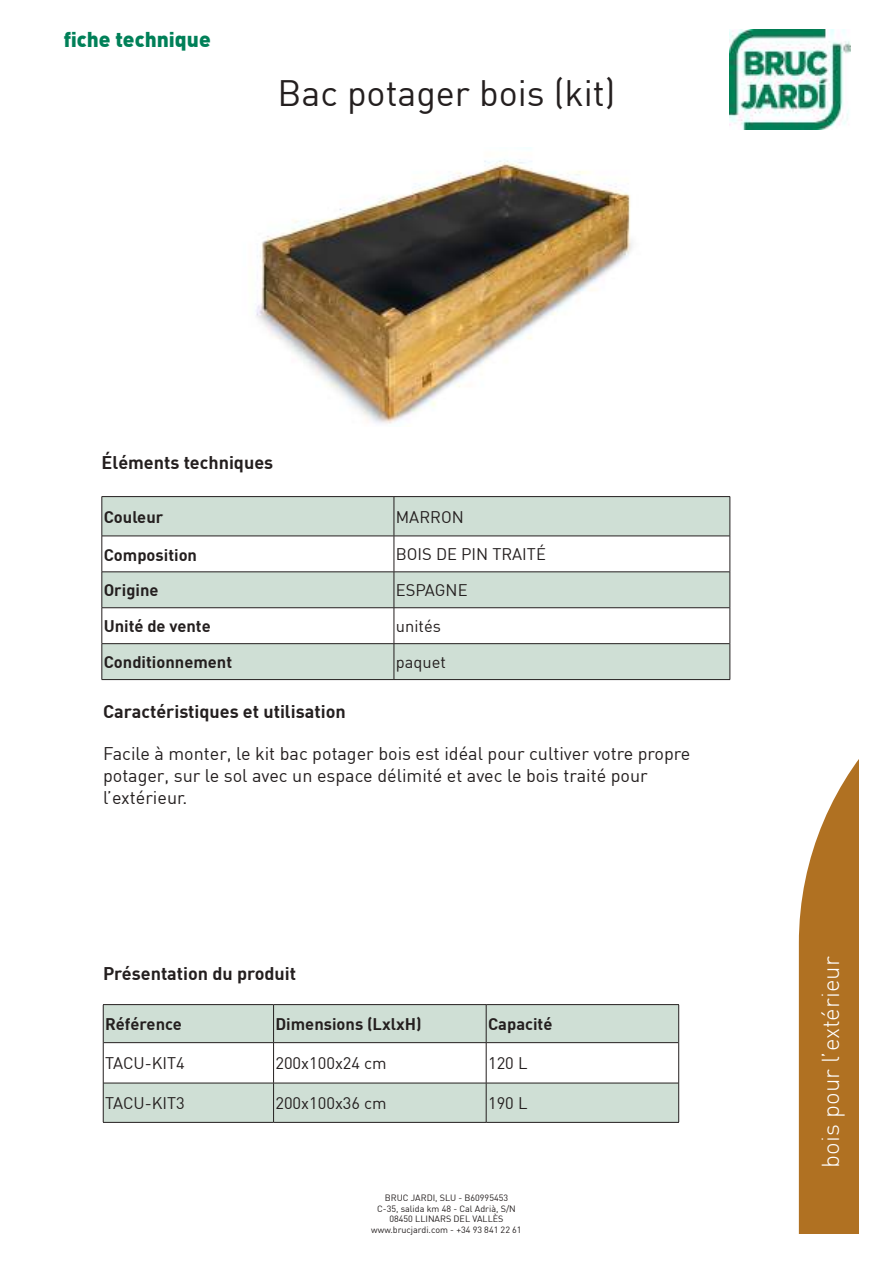
<style>
.page{position:relative;width:893px;height:1263px;background:#fff}
.page>*{position:absolute;margin:0;border:0;box-sizing:border-box;transform-origin:0 0}
.t1{font:36px "DIN";color:#241f1f}
.t2{font:300 24px "DIN";color:#fff}
.t3{font:900 21px "DIN";color:#008058}
.t4{font:18px/21.6px "DIN";color:#241f1f}
.t5{font:700 18px "DIN";color:#241f1f}
.t6{font:16.5px "DIN";color:#241f1f}
.t7{font:700 16.5px "DIN";color:#241f1f}
.t8{font:9px/10.8px "DIN";color:#241f1f;text-align:center}
</style>
<div class="page">
<svg style="left:799px;top:760px;width:59px;height:473px;background:#b9823d"></svg>
<img style="left:729px;top:30px;width:121px;height:100px">
<svg style="left:103px;top:497px;width:627px;height:182px;fill:#cfdfd5"></svg>
<hr style="left:102px;top:496px;width:292px;height:1px;background:#241f1f">
<hr style="left:102px;top:497px;width:1px;height:39px;background:#241f1f">
<hr style="left:394px;top:496px;width:336px;height:1px;background:#241f1f">
<hr style="left:730px;top:497px;width:1px;height:39px;background:#241f1f">
<hr style="left:102px;top:536px;width:1px;height:36px;background:#241f1f">
<hr style="left:730px;top:536px;width:1px;height:36px;background:#241f1f">
<hr style="left:102px;top:572px;width:1px;height:36px;background:#241f1f">
<hr style="left:730px;top:572px;width:1px;height:36px;background:#241f1f">
<hr style="left:102px;top:608px;width:1px;height:36px;background:#241f1f">
<hr style="left:730px;top:608px;width:1px;height:36px;background:#241f1f">
<hr style="left:102px;top:644px;width:1px;height:35px;background:#241f1f">
<hr style="left:730px;top:644px;width:1px;height:35px;background:#241f1f">
<hr style="left:102px;top:679px;width:292px;height:1px;background:#241f1f">
<hr style="left:394px;top:679px;width:336px;height:1px;background:#241f1f">
<hr style="left:394px;top:497px;width:1px;height:39px;background:#241f1f">
<hr style="left:102px;top:536px;width:292px;height:1px;background:#241f1f">
<hr style="left:394px;top:536px;width:336px;height:1px;background:#241f1f">
<hr style="left:394px;top:536px;width:1px;height:36px;background:#241f1f">
<hr style="left:102px;top:572px;width:292px;height:1px;background:#241f1f">
<hr style="left:394px;top:572px;width:336px;height:1px;background:#241f1f">
<hr style="left:394px;top:572px;width:1px;height:35px;background:#241f1f">
<hr style="left:102px;top:607px;width:292px;height:1px;background:#241f1f">
<hr style="left:394px;top:607px;width:336px;height:1px;background:#241f1f">
<hr style="left:394px;top:608px;width:1px;height:35px;background:#241f1f">
<hr style="left:102px;top:643px;width:292px;height:1px;background:#241f1f">
<hr style="left:394px;top:643px;width:336px;height:1px;background:#241f1f">
<hr style="left:394px;top:644px;width:1px;height:35px;background:#241f1f">
<svg style="left:104px;top:1005px;width:574px;height:117px;fill:#cfdfd5"></svg>
<hr style="left:103px;top:1004px;width:171px;height:1px;background:#241f1f">
<hr style="left:103px;top:1005px;width:1px;height:38px;background:#241f1f">
<hr style="left:274px;top:1004px;width:212px;height:1px;background:#241f1f">
<hr style="left:486px;top:1004px;width:193px;height:1px;background:#241f1f">
<hr style="left:678px;top:1005px;width:1px;height:38px;background:#241f1f">
<hr style="left:103px;top:1043px;width:1px;height:40px;background:#241f1f">
<hr style="left:678px;top:1043px;width:1px;height:40px;background:#241f1f">
<hr style="left:103px;top:1083px;width:1px;height:39px;background:#241f1f">
<hr style="left:678px;top:1083px;width:1px;height:39px;background:#241f1f">
<hr style="left:103px;top:1122px;width:171px;height:1px;background:#241f1f">
<hr style="left:274px;top:1122px;width:212px;height:1px;background:#241f1f">
<hr style="left:486px;top:1122px;width:193px;height:1px;background:#241f1f">
<hr style="left:273px;top:1005px;width:1px;height:37px;background:#241f1f">
<hr style="left:486px;top:1005px;width:1px;height:37px;background:#241f1f">
<hr style="left:103px;top:1042px;width:171px;height:1px;background:#241f1f">
<hr style="left:274px;top:1042px;width:212px;height:1px;background:#241f1f">
<hr style="left:273px;top:1043px;width:1px;height:40px;background:#241f1f">
<hr style="left:486px;top:1042px;width:192px;height:1px;background:#241f1f">
<hr style="left:486px;top:1043px;width:1px;height:40px;background:#241f1f">
<hr style="left:103px;top:1083px;width:171px;height:1px;background:#241f1f">
<hr style="left:274px;top:1083px;width:212px;height:1px;background:#241f1f">
<hr style="left:273px;top:1083px;width:1px;height:39px;background:#241f1f">
<hr style="left:486px;top:1083px;width:192px;height:1px;background:#241f1f">
<hr style="left:486px;top:1083px;width:1px;height:39px;background:#241f1f">
<img style="left:256px;top:147px;width:376px;height:277px">
<p class="t3" style="left:64px;top:29px;width:148px">fiche technique</p>
<h1 class="t1" style="left:277px;top:77px;width:340px">Bac potager bois (kit)</h1>
<p class="t5" style="left:102px;top:454px;width:173px">Éléments techniques</p>
<p class="t7" style="left:104px;top:509px;width:61px">Couleur</p>
<p class="t6" style="left:396px;top:509px;width:69px">MARRON</p>
<p class="t7" style="left:104px;top:546px;width:95px">Composition</p>
<p class="t6" style="left:396px;top:547px;width:152px">BOIS DE PIN TRAITÉ</p>
<p class="t7" style="left:104px;top:582px;width:56px">Origine</p>
<p class="t6" style="left:396px;top:583px;width:73px">ESPAGNE</p>
<p class="t7" style="left:104px;top:618px;width:109px">Unité de vente</p>
<p class="t6" style="left:396px;top:619px;width:47px">unités</p>
<p class="t7" style="left:104px;top:654px;width:130px">Conditionnement</p>
<p class="t6" style="left:396px;top:655px;width:52px">paquet</p>
<p class="t5" style="left:103px;top:702px;width:244px">Caractéristiques et utilisation</p>
<p class="t4" style="left:103px;top:744px;width:589px">Facile à monter, le kit bac potager bois est idéal pour cultiver votre propre potager, sur le sol avec un espace délimité et avec le bois traité pour l’extérieur.</p>
<p class="t5" style="left:103px;top:965px;width:195px">Présentation du produit</p>
<p class="t7" style="left:105px;top:1016px;width:78px">Référence</p>
<p class="t7" style="left:275px;top:1016px;width:148px">Dimensions (LxlxH)</p>
<p class="t7" style="left:488px;top:1016px;width:66px">Capacité</p>
<p class="t6" style="left:105px;top:1056px;width:81px">TACU-KIT4</p>
<p class="t6" style="left:275px;top:1056px;width:113px">200x100x24 cm</p>
<p class="t6" style="left:488px;top:1056px;width:41px">120 L</p>
<p class="t6" style="left:105px;top:1096px;width:81px">TACU-KIT3</p>
<p class="t6" style="left:275px;top:1096px;width:113px">200x100x36 cm</p>
<p class="t6" style="left:488px;top:1096px;width:41px">190 L</p>
<p class="t8" style="left:371px;top:1193px;width:152px">BRUC JARDI, SLU - B60995453<br>C-35, salida km 48 - Cal Adrià, S/N<br>08450 LLINARS DEL VALLÈS www.brucjardi.com - +34 93 841 22 61</p>
<h2 class="t2" style="left:820px;top:1167px;width:213px;rotate:-90deg">bois pour l’extérieur</h2>
</div>
